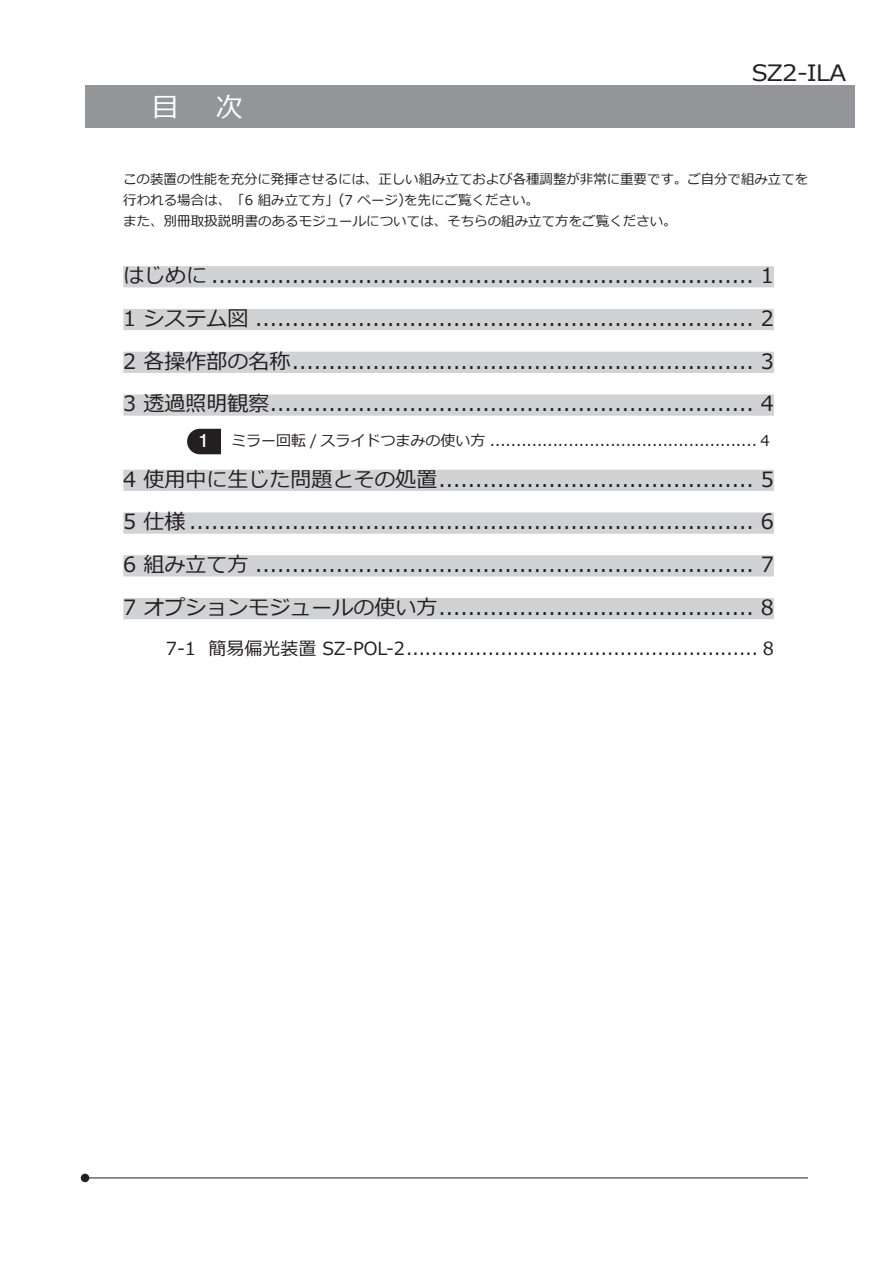
<style>
.page{position:relative;width:893px;height:1263px;background:#fff}
.page>*{position:absolute;margin:0;border:0;box-sizing:border-box;transform-origin:0 0}
.t1{font:27px "Meiryo";color:#fff}
.t2{font:22.5px "Meiryo";letter-spacing:-.025em;color:#231f20;scale:1.1 1}
.t3{font:21px/42.8px "Meiryo";color:#231f20;text-align:justify}
.t4{font:18px "Meiryo";color:#231f20}
.t5{font:15px "Meiryo";color:#231f20}
.t6{font:13.5px/21px "Meiryo";color:#231f20}
.s1{font-family:"Olympus Leicht Halbfett";font-size:18px;color:#fff}
</style>
<div class="page">
<div style="left:81px;top:1174px;width:8px;height:8px;background:#231f20;border-radius:50%"></div>
<hr style="left:85px;top:1177px;width:723px;height:1px;background:#231f20">
<div style="left:85px;top:85px;width:770px;height:43px;background:#939598"></div>
<div style="left:123px;top:266px;width:651px;height:21px;background:#d1d2d4"></div>
<div style="left:123px;top:309px;width:651px;height:21px;background:#d1d2d4"></div>
<div style="left:123px;top:352px;width:651px;height:21px;background:#d1d2d4"></div>
<div style="left:123px;top:394px;width:651px;height:22px;background:#d1d2d4"></div>
<div style="left:123px;top:470px;width:651px;height:21px;background:#d1d2d4"></div>
<div style="left:123px;top:512px;width:651px;height:22px;background:#d1d2d4"></div>
<div style="left:123px;top:555px;width:651px;height:21px;background:#d1d2d4"></div>
<div style="left:123px;top:598px;width:651px;height:21px;background:#d1d2d4"></div>
<svg style="left:187px;top:429px;width:34px;height:25px"></svg>
<p class="t1" style="left:152px;top:89px;width:28px">目</p>
<p class="t1" style="left:216px;top:89px;width:28px">次</p>
<p class="t2" style="left:752px;top:57px;width:87px">SZ2-ILA</p>
<p class="t6" style="left:123px;top:170px;width:687px">この装置の性能を充分に発揮させるには、正しい組み立ておよび各種調整が非常に重要です。ご自分で組み立てを行われる場合は、「6 組み立て方」(7 ページ)を先にご覧ください。<br>また、別冊取扱説明書のあるモジュールについては、そちらの組み立て方をご覧ください。</p>
<p class="t3" style="left:123px;top:255px;width:652px">はじめに .......................................................................... 1<br>1 システム図 .................................................................... 2<br>2 各操作部の名称............................................................... 3<br>3 透過照明観察.................................................................. 4</p>
<p class="t5" style="left:199px;top:430px;width:572px"><span class="s1">1</span> ミラー回転 / スライドつまみの使い方 ................................................... 4</p>
<p class="t3" style="left:123px;top:459px;width:652px">4 使用中に生じた問題とその処置........................................... 5<br>5 仕様 ............................................................................. 6<br>6 組み立て方 .................................................................... 7<br>7 オプションモジュールの使い方........................................... 8</p>
<p class="t4" style="left:166px;top:636px;width:610px">7-1 簡易偏光装置 SZ-POL-2........................................................ 8</p>
</div>
